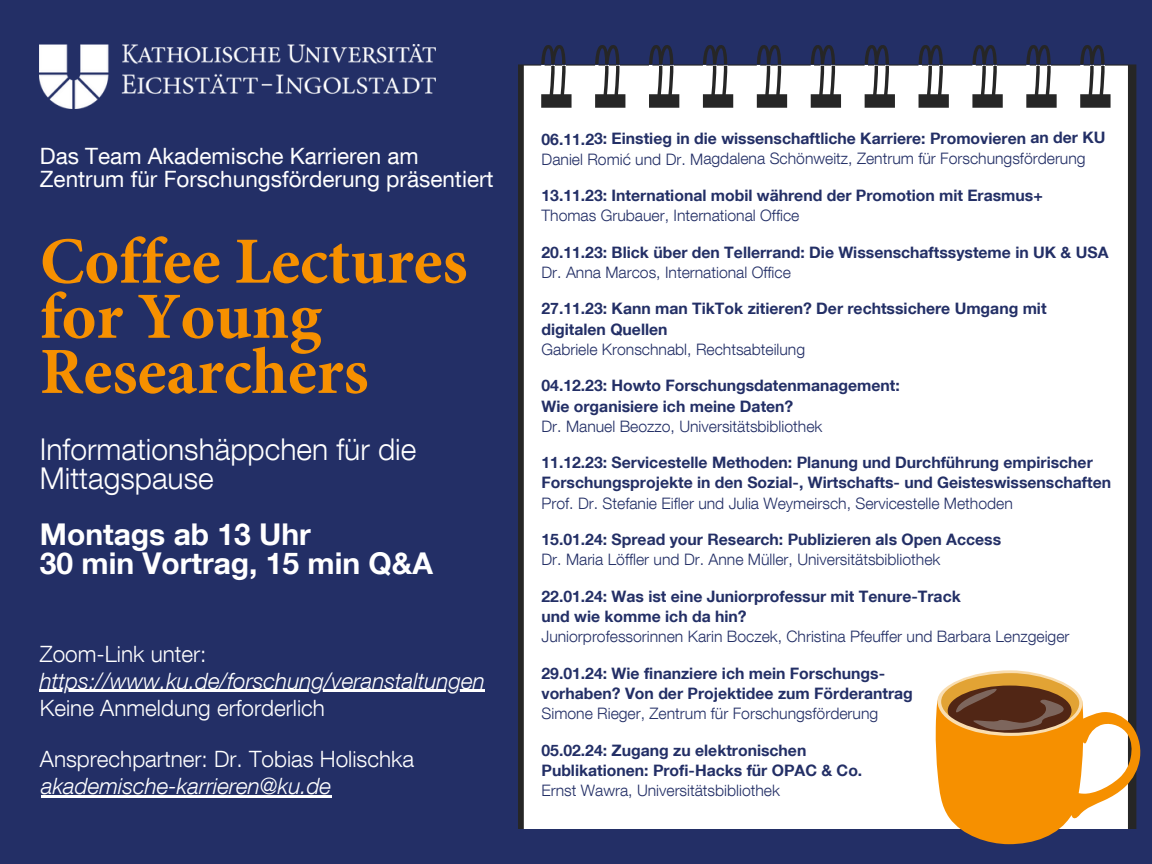
<style>
.page{position:relative;width:1152px;height:864px;background:#232f66}
.page>*{position:absolute;margin:0;border:0;box-sizing:border-box;transform-origin:0 0}
.t1{font:700 66px/55.2px "Minion Pro";color:#f69000}
.t2{font:300 30px/29.2px "Helvetica Neue LT Com";color:#fff}
.t3{font:700 30px "Helvetica Neue LT Com";color:#fff}
.t4{font:300 22.5px "Helvetica Neue LT Com";color:#fff}
.t5{font:italic 300 22.5px "Helvetica Neue LT Com";color:#fff}
.t6{font:22.5px/22.5px "Helvetica Neue LT Com";color:#fff}
.t7{font:700 15.75px/20.2px "Helvetica Neue LT Com";color:#232f66}
.t8{font:300 15.75px "Helvetica Neue LT Com";color:#232f66}
</style>
<div class="page">
<img style="left:40px;top:45px;width:396px;height:64px">
<hr style="left:40px;top:690px;width:445px;height:2px;background:#fff">
<div style="left:519px;top:45px;width:617px;height:784px;background:#fff"></div>
<svg style="left:936px;top:670px;width:205px;height:174px;background:#cd954d"></svg>
<hr style="left:41px;top:795px;width:290px;height:3px;background:#fff">
<p class="t6" style="left:40px;top:148px;width:455px">Das Team Akademische Karrieren am<br>Zentrum für Forschungsförderung präsentiert</p>
<p class="t1" style="left:40px;top:240px;width:429px">Coffee Lectures</p>
<p class="t1" style="left:40px;top:295px;width:330px">for Young<br>Researchers</p>
<p class="t2" style="left:40px;top:439px;width:378px">Informationshäppchen für die<br>Mittagspause</p>
<p class="t3" style="left:40px;top:524px;width:273px">Montags ab 13 Uhr</p>
<p class="t3" style="left:40px;top:553px;width:395px">30 min Vortrag, 15 min Q&amp;A</p>
<p class="t4" style="left:40px;top:646px;width:168px">Zoom-Link unter:</p>
<p class="t4" style="left:40px;top:700px;width:287px">Keine Anmeldung erforderlich</p>
<p class="t5" style="left:40px;top:673px;width:447px">https://www.ku.de/forschung/veranstaltungen</p>
<p class="t4" style="left:40px;top:751px;width:376px">Ansprechpartner: Dr. Tobias Holischka</p>
<p class="t5" style="left:41px;top:778px;width:292px">akademische-karrieren@ku.de</p>
<p class="t7" style="left:542px;top:131px;width:566px">06.11.23: Einstieg in die wissenschaftliche Karriere: Promovieren an der KU</p>
<p class="t8" style="left:542px;top:153px;width:546px">Daniel Romić und Dr. Magdalena Schönweitz, Zentrum für Forschungsförderung</p>
<p class="t7" style="left:541px;top:187px;width:503px">13.11.23: International mobil während der Promotion mit Erasmus+</p>
<p class="t8" style="left:541px;top:210px;width:259px">Thomas Grubauer, International Office</p>
<p class="t7" style="left:541px;top:244px;width:569px">20.11.23: Blick über den Tellerrand: Die Wissenschaftssysteme in UK &amp; USA</p>
<p class="t8" style="left:541px;top:267px;width:251px">Dr. Anna Marcos, International Office</p>
<p class="t7" style="left:541px;top:301px;width:507px">27.11.23: Kann man TikTok zitieren? Der rechtssichere Umgang mit</p>
<p class="t7" style="left:541px;top:321px;width:128px">digitalen Quellen</p>
<p class="t8" style="left:541px;top:344px;width:265px">Gabriele Kronschnabl, Rechtsabteilung</p>
<p class="t7" style="left:541px;top:378px;width:360px">04.12.23: Howto Forschungsdatenmanagement:</p>
<p class="t7" style="left:541px;top:398px;width:253px">Wie organisiere ich meine Daten?</p>
<p class="t8" style="left:541px;top:421px;width:282px">Dr. Manuel Beozzo, Universitätsbibliothek</p>
<p class="t7" style="left:541px;top:455px;width:571px">11.12.23: Servicestelle Methoden: Planung und Durchführung empirischer<br>Forschungsprojekte in den Sozial-, Wirtschafts- und Geisteswissenschaften</p>
<p class="t8" style="left:541px;top:497px;width:473px">Prof. Dr. Stefanie Eifler und Julia Weymeirsch, Servicestelle Methoden</p>
<p class="t7" style="left:541px;top:532px;width:461px">15.01.24: Spread your Research: Publizieren als Open Access</p>
<p class="t8" style="left:541px;top:554px;width:400px">Dr. Maria Löffler und Dr. Anne Müller, Universitätsbibliothek</p>
<p class="t7" style="left:541px;top:588px;width:421px">22.01.24: Was ist eine Juniorprofessur mit Tenure-Track</p>
<p class="t7" style="left:541px;top:609px;width:207px">und wie komme ich da hin?</p>
<p class="t8" style="left:541px;top:631px;width:530px">Juniorprofessorinnen Karin Boczek, Christina Pfeuffer und Barbara Lenzgeiger</p>
<p class="t7" style="left:541px;top:665px;width:345px">29.01.24: Wie finanziere ich mein Forschungs-</p>
<p class="t7" style="left:541px;top:686px;width:373px">vorhaben? Von der Projektidee zum Förderantrag</p>
<p class="t8" style="left:541px;top:708px;width:338px">Simone Rieger, Zentrum für Forschungsförderung</p>
<p class="t7" style="left:541px;top:742px;width:266px">05.02.24: Zugang zu elektronischen</p>
<p class="t7" style="left:541px;top:762px;width:322px">Publikationen: Profi-Hacks für OPAC &amp; Co.</p>
<p class="t8" style="left:541px;top:785px;width:240px">Ernst Wawra, Universitätsbibliothek</p>
</div>
